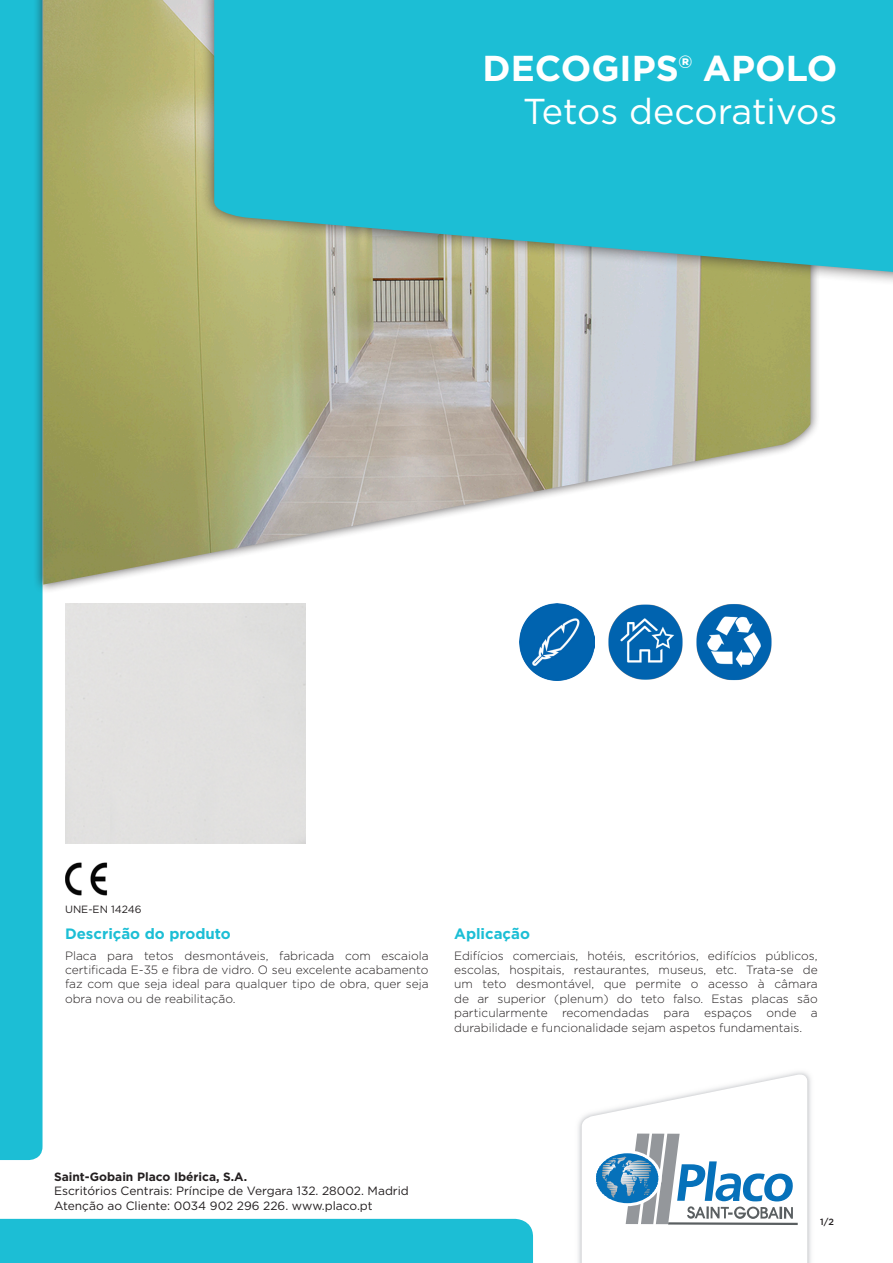
<style>
.page{position:relative;width:893px;height:1263px;background:#fff}
.page>*{position:absolute;margin:0;border:0;box-sizing:border-box;transform-origin:0 0}
.Category_description{font:36px "Gotham";color:#fff}
.Product_Name_Big{font:700 36px "Gotham";color:#fff}
.t1{font:700 15px "Gotham";color:#1cbed5}
.t2{font:300 12px/14.4px "Gotham";color:#231f20;text-align:justify}
.t3{font:12px "Gotham";color:#231f20}
.t4{font:700 12px "Gotham";color:#231f20}
.GIB-Year_of_CE{font:10.5px "Gotham";color:#231f20}
.t5{font:500 9px "Gotham";color:#231f20}
</style>
<div class="page">
<div style="left:0;top:0;width:43px;height:1160px;background:#1cbed5"></div>
<div style="left:0;top:1219px;width:533px;height:44px;background:#1cbed5"></div>
<img style="left:578px;top:1072px;width:233px;height:191px">
<svg style="left:582px;top:1073px;width:225px;height:190px"></svg>
<div style="left:33px;top:0;width:788px;height:594px;background:#231f20;opacity:.75"></div>
<img style="left:43px;top:0;width:767px;height:585px">
<img style="left:519px;top:604px;width:76px;height:76px">
<img style="left:608px;top:604px;width:75px;height:76px">
<img style="left:696px;top:604px;width:76px;height:76px">
<img style="left:65px;top:862px;width:43px;height:34px">
<div style="left:200px;top:0;width:693px;height:287px;background:#231f20;opacity:.75"></div>
<svg style="left:214px;top:0;width:679px;height:273px;background:#2cbccd"></svg>
<p class="Product_Name_Big" style="left:483px;top:45px;width:356px">DECOGIPS® APOLO</p>
<p class="Category_description" style="left:523px;top:89px;width:316px">Tetos decorativos</p>
<p class="GIB-Year_of_CE" style="left:65px;top:903px;width:78px">UNE-EN 14246</p>
<p class="t1" style="left:65px;top:923px;width:167px">Descrição do produto</p>
<p class="t2" style="left:65px;top:948px;width:365px">Placa para tetos desmontáveis, fabricada com escaiola certificada E-35 e fibra de vidro. O seu excelente acabamento faz com que seja ideal para qualquer tipo de obra, quer seja obra nova ou de reabilitação.</p>
<p class="t1" style="left:454px;top:923px;width:77px">Aplicação</p>
<p class="t2" style="left:454px;top:948px;width:365px">Edifícios comerciais, hotéis, escritórios, edifícios públicos, escolas, hospitais, restaurantes, museus, etc. Trata-se de um teto desmontável, que permite o acesso à câmara de ar superior (plenum) do teto falso. Estas placas são particularmente recomendadas para espaços onde a durabilidade e funcionalidade sejam aspetos fundamentais.</p>
<p class="t4" style="left:54px;top:1168px;width:195px">Saint-Gobain Placo Ibérica, S.A.</p>
<p class="t3" style="left:54px;top:1183px;width:356px">Escritórios Centrais: Príncipe de Vergara 132. 28002. Madrid</p>
<p class="t3" style="left:54px;top:1198px;width:320px">Atenção ao Cliente: 0034 902 296 226. www.placo.pt</p>
<p class="t5" style="left:820px;top:1215px;width:15px">1/2</p>
</div>
